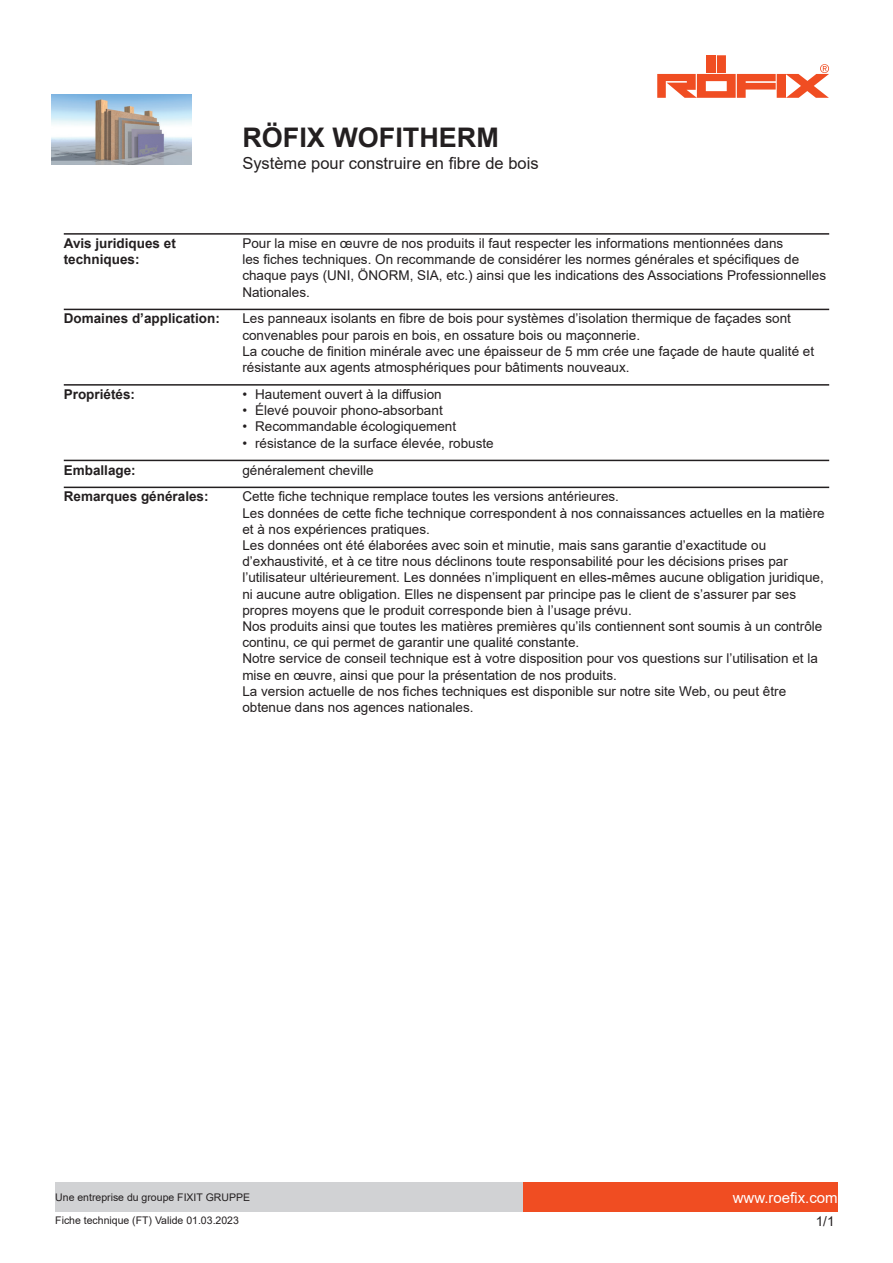
<style>
.page{position:relative;width:893px;height:1263px;background:#fff}
.page>*{position:absolute;margin:0;border:0;box-sizing:border-box;transform-origin:0 0}
.t1{font:700 27px "Arial";color:#231f20}
.t2{font:16.5px "Arial";color:#231f20}
.t3{font:15px "Arial";color:#fff}
.t4{font:13.5px/16.2px "Arial";color:#231f20}
.t5{font:700 13.5px/16.2px "Arial";color:#231f20}
.t6{font:10.5px "Arial";color:#231f20}
</style>
<div class="page">
<img style="left:51px;top:95px;width:140px;height:70px">
<div style="left:717px;top:55px;width:9px;height:18px;background:#f04d22"></div>
<div style="left:707px;top:55px;width:9px;height:18px;background:#f04d22"></div>
<svg style="left:657px;top:64px;width:172px;height:34px"></svg>
<div style="left:523px;top:1182px;width:315px;height:30px;background:#f04d22"></div>
<div style="left:55px;top:1182px;width:468px;height:30px;background:#d1d2d4"></div>
<hr style="left:64px;top:233px;width:765px;height:2px;background:#231f20">
<hr style="left:64px;top:309px;width:765px;height:1px;background:#231f20">
<hr style="left:64px;top:384px;width:765px;height:2px;background:#231f20">
<hr style="left:64px;top:460px;width:765px;height:1px;background:#231f20">
<hr style="left:64px;top:487px;width:765px;height:1px;background:#231f20">
<h1 class="t1" style="left:242px;top:119px;width:258px">RÖFIX WOFITHERM</h1>
<p class="t2" style="left:242px;top:152px;width:298px">Système pour construire en fibre de bois</p>
<p class="t5" style="left:64px;top:235px;width:114px">Avis juridiques et techniques:</p>
<p class="t4" style="left:242px;top:235px;width:585px">Pour la mise en œuvre de nos produits il faut respecter les informations mentionnées dans<br>les fiches techniques. On recommande de considérer les normes générales et spécifiques de chaque pays (UNI, ÖNORM, SIA, etc.) ainsi que les indications des Associations Professionnelles Nationales.</p>
<p class="t5" style="left:64px;top:311px;width:158px">Domaines d’application:</p>
<p class="t4" style="left:242px;top:311px;width:573px">Les panneaux isolants en fibre de bois pour systèmes d’isolation thermique de façades sont convenables pour parois en bois, en ossature bois ou maçonnerie.<br>La couche de finition minérale avec une épaisseur de 5 mm crée une façade de haute qualité et résistante aux agents atmosphériques pour bâtiments nouveaux.</p>
<p class="t5" style="left:64px;top:386px;width:73px">Propriétés:</p>
<p class="t4" style="left:242px;top:386px;width:201px">• Hautement ouvert à la diffusion</p>
<p class="t4" style="left:242px;top:402px;width:202px">• Élevé pouvoir phono-absorbant</p>
<p class="t4" style="left:242px;top:418px;width:215px">• Recommandable écologiquement</p>
<p class="t4" style="left:242px;top:435px;width:253px">• résistance de la surface élevée, robuste</p>
<p class="t5" style="left:64px;top:462px;width:74px">Emballage:</p>
<p class="t4" style="left:242px;top:462px;width:133px">généralement cheville</p>
<p class="t5" style="left:64px;top:489px;width:146px">Remarques générales:</p>
<p class="t4" style="left:242px;top:488px;width:584px">Cette fiche technique remplace toutes les versions antérieures.<br>Les données de cette fiche technique correspondent à nos connaissances actuelles en la matière et à nos expériences pratiques.<br>Les données ont été élaborées avec soin et minutie, mais sans garantie d’exactitude ou d’exhaustivité, et à ce titre nous déclinons toute responsabilité pour les décisions prises par l’utilisateur ultérieurement. Les données n’impliquent en elles-mêmes aucune obligation juridique, ni aucune autre obligation. Elles ne dispensent par principe pas le client de s’assurer par ses propres moyens que le produit corresponde bien à l’usage prévu.<br>Nos produits ainsi que toutes les matières premières qu’ils contiennent sont soumis à un contrôle continu, ce qui permet de garantir une qualité constante.<br>Notre service de conseil technique est à votre disposition pour vos questions sur l’utilisation et la mise en œuvre, ainsi que pour la présentation de nos produits.<br>La version actuelle de nos fiches techniques est disponible sur notre site Web, ou peut être obtenue dans nos agences nationales.</p>
<p class="t6" style="left:55px;top:1190px;width:196px">Une entreprise du groupe FIXIT GRUPPE</p>
<p class="t3" style="left:733px;top:1187px;width:107px">www.roefix.com</p>
<p class="t6" style="left:55px;top:1213px;width:185px">Fiche technique (FT) Valide 01.03.2023</p>
<p class="t4" style="left:816px;top:1213px;width:20px">1/1</p>
</div>
